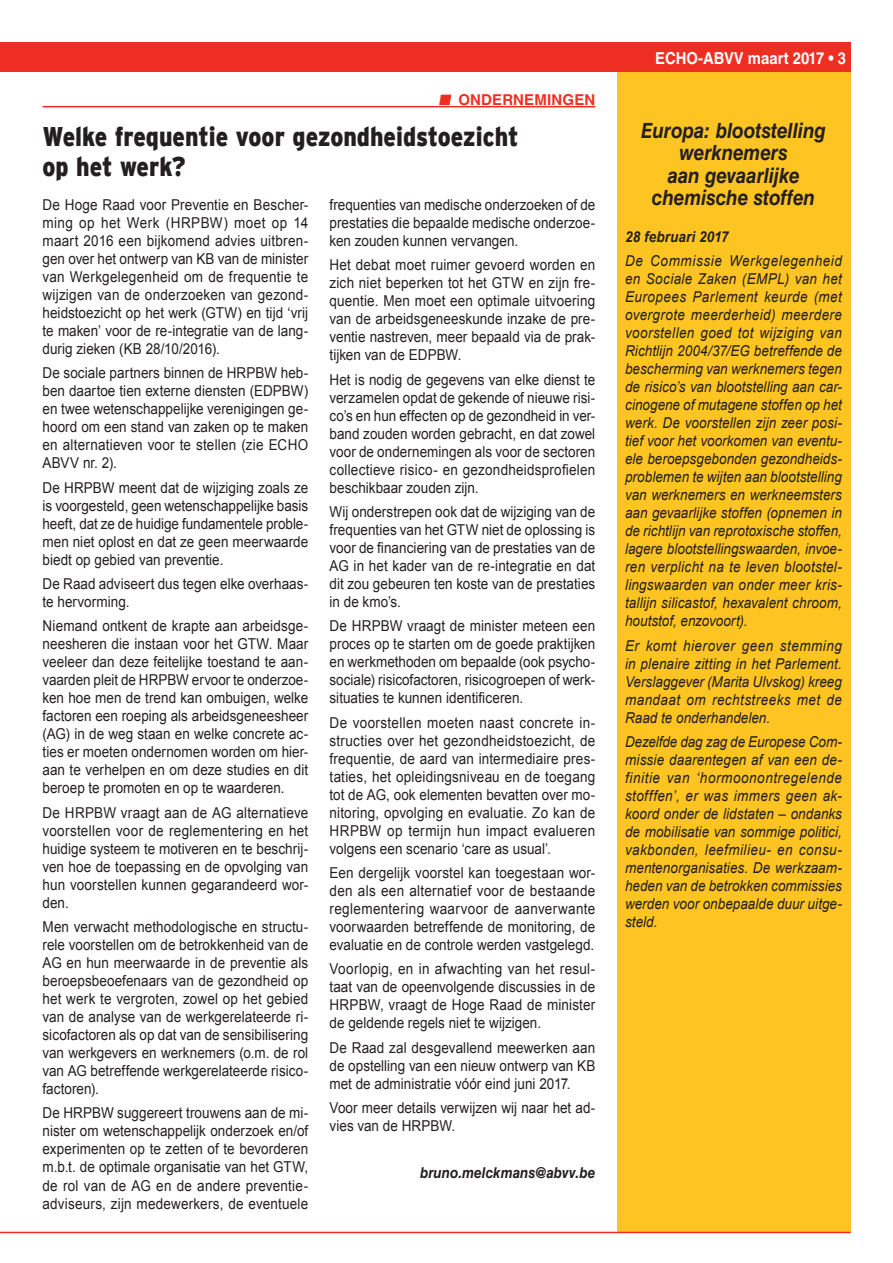
<style>
.page{position:relative;width:893px;height:1263px;background:#fff}
.page>*{position:absolute;margin:0;border:0;box-sizing:border-box;transform-origin:0 0}
.TITEL_18_20{font:900 27px "Interstate";color:#231f20;scale:.85 1}
.KADERTEKST_10_12{font:italic 700 21px/22.5px "Helvetica LT Std";letter-spacing:-.005em;color:#231f20;text-align:center;scale:.9 1}
.t1{font:700 16.5px "Helvetica LT Std";color:#fff;scale:.9 1}
.BODY_ECHO_10_12{font:15px/18px "Arial";letter-spacing:.005em;color:#231f20;text-align:justify;scale:.9 1}
.KADERTEKST_10_12-2{font:italic 15px/18px "Arial";letter-spacing:.005em;color:#231f20;text-align:justify;scale:.9 1}
.BODY_ECHO_10_12-2{font:italic 700 15px "Helvetica LT Std";letter-spacing:.005em;color:#231f20;scale:.9 1}
.t2{font:700 15px "Helvetica LT Std";letter-spacing:.01em;color:#ee2e22}
.KADERTEKST_10_12-3{font:italic 700 15px "Arial";letter-spacing:.01em;color:#231f20;scale:.9 1}
</style>
<div class="page">
<div style="left:0;top:43px;width:850px;height:29px;background:#ee2e22"></div>
<div style="left:617px;top:72px;width:233px;height:1161px;background:#fec422"></div>
<hr style="left:0;top:1232px;width:850px;height:1px;background:#ee2e22">
<hr style="left:43px;top:106px;width:552px;height:1px;background:#ee2e22">
<p class="t2" style="left:439px;top:90px;width:158px">■ ONDERNEMINGEN</p>
<p class="TITEL_18_20" style="left:43px;top:121px;width:561px">Welke frequentie voor gezondheidstoezicht</p>
<p class="TITEL_18_20" style="left:43px;top:151px;width:170px">op het werk?</p>
<p class="BODY_ECHO_10_12" style="left:43px;top:196px;width:297px">De Hoge Raad voor Preventie en Bescher&shy;ming op het Werk (HRPBW) moet op 14 maart 2016 een bijkomend advies uitbren&shy;gen over het ontwerp van KB van de minister van Werkgelegenheid om de frequentie te wijzigen van de onderzoeken van gezond&shy;heidstoezicht op het werk (GTW) en tijd ‘vrij te maken’ voor de re-integratie van de lang&shy;durig zieken (KB 28/10/2016).</p>
<p class="BODY_ECHO_10_12" style="left:43px;top:364px;width:297px">De sociale partners binnen de HRPBW heb&shy;ben daartoe tien externe diensten (EDPBW) en twee wetenschappelijke verenigingen ge&shy;hoord om een stand van zaken op te maken en alternatieven voor te stellen (zie ECHO ABVV nr. 2).</p>
<p class="BODY_ECHO_10_12" style="left:43px;top:478px;width:297px">De HRPBW meent dat de wijziging zoals ze is voorgesteld, geen wetenschappelijke basis heeft, dat ze de huidige fundamentele proble&shy;men niet oplost en dat ze geen meerwaarde biedt op gebied van preventie.</p>
<p class="BODY_ECHO_10_12" style="left:43px;top:575px;width:297px">De Raad adviseert dus tegen elke overhaas&shy;te hervorming.</p>
<p class="BODY_ECHO_10_12" style="left:43px;top:617px;width:297px">Niemand ontkent de krapte aan arbeidsge&shy;neesheren die instaan voor het GTW. Maar veeleer dan deze feitelijke toestand te aan&shy;vaarden pleit de HRPBW ervoor te onderzoe&shy;ken hoe men de trend kan ombuigen, welke factoren een roeping als arbeidsgeneesheer (AG) in de weg staan en welke concrete ac&shy;ties er moeten ondernomen worden om hier&shy;aan te verhelpen en om deze studies en dit beroep te promoten en op te waarderen.</p>
<p class="BODY_ECHO_10_12" style="left:43px;top:803px;width:297px">De HRPBW vraagt aan de AG alternatieve voorstellen voor de reglementering en het huidige systeem te motiveren en te beschrij&shy;ven hoe de toepassing en de opvolging van hun voorstellen kunnen gegarandeerd wor&shy;den.</p>
<p class="BODY_ECHO_10_12" style="left:43px;top:918px;width:297px">Men verwacht methodologische en structu&shy;rele voorstellen om de betrokkenheid van de AG en hun meerwaarde in de preventie als beroepsbeoefenaars van de gezondheid op het werk te vergroten, zowel op het gebied van de analyse van de werkgerelateerde ri&shy;sicofactoren als op dat van de sensibilisering van werkgevers en werknemers (o.m. de rol van AG betreffende werkgerelateerde risico&shy;factoren).</p>
<p class="BODY_ECHO_10_12" style="left:43px;top:1104px;width:297px">De HRPBW suggereert trouwens aan de mi&shy;nister om wetenschappelijk onderzoek en/of experimenten op te zetten of te bevorderen m.b.t. de optimale organisatie van het GTW, de rol van de AG en de andere preventie&shy;adviseurs, zijn medewerkers, de eventuele</p>
<p class="BODY_ECHO_10_12" style="left:330px;top:196px;width:297px">frequenties van medische onderzoeken of de prestaties die bepaalde medische onderzoe&shy;ken zouden kunnen vervangen.</p>
<p class="BODY_ECHO_10_12" style="left:330px;top:256px;width:297px">Het debat moet ruimer gevoerd worden en zich niet beperken tot het GTW en zijn fre&shy;quentie. Men moet een optimale uitvoering van de arbeidsgeneeskunde inzake de pre&shy;ventie nastreven, meer bepaald via de prak&shy;tijken van de EDPBW.</p>
<p class="BODY_ECHO_10_12" style="left:330px;top:370px;width:297px">Het is nodig de gegevens van elke dienst te verzamelen opdat de gekende of nieuwe risi&shy;co’s en hun effecten op de gezondheid in ver&shy;band zouden worden gebracht, en dat zowel voor de ondernemingen als voor de sectoren collectieve risico- en gezondheidsprofielen beschikbaar zouden zijn.</p>
<p class="BODY_ECHO_10_12" style="left:330px;top:503px;width:297px">Wij onderstrepen ook dat de wijziging van de frequenties van het GTW niet de oplossing is voor de financiering van de prestaties van de AG in het kader van de re-integratie en dat dit zou gebeuren ten koste van de prestaties in de kmo’s.</p>
<p class="BODY_ECHO_10_12" style="left:330px;top:617px;width:297px">De HRPBW vraagt de minister meteen een proces op te starten om de goede praktijken en werkmethoden om bepaalde (ook psycho&shy;sociale) risicofactoren, risicogroepen of werk&shy;situaties te kunnen identificeren.</p>
<p class="BODY_ECHO_10_12" style="left:330px;top:713px;width:297px">De voorstellen moeten naast concrete in&shy;structies over het gezondheidstoezicht, de frequentie, de aard van intermediaire pres&shy;taties, het opleidingsniveau en de toegang tot de AG, ook elementen bevatten over mo&shy;nitoring, opvolging en evaluatie. Zo kan de HRPBW op termijn hun impact evalueren volgens een scenario ‘care as usual’.</p>
<p class="BODY_ECHO_10_12" style="left:330px;top:864px;width:297px">Een dergelijk voorstel kan toegestaan wor&shy;den als een alternatief voor de bestaande reglementering waarvoor de aanverwante voorwaarden betreffende de monitoring, de evaluatie en de controle werden vastgelegd.</p>
<p class="BODY_ECHO_10_12" style="left:330px;top:960px;width:297px">Voorlopig, en in afwachting van het resul&shy;taat van de opeenvolgende discussies in de HRPBW, vraagt de Hoge Raad de minister de geldende regels niet te wijzigen.</p>
<p class="BODY_ECHO_10_12" style="left:330px;top:1039px;width:297px">De Raad zal desgevallend meewerken aan de opstelling van een nieuw ontwerp van KB met de administratie vóór eind juni 2017.</p>
<p class="BODY_ECHO_10_12" style="left:330px;top:1099px;width:297px">Voor meer details verwijzen wij naar het ad&shy;vies van de HRPBW.</p>
<p class="BODY_ECHO_10_12-2" style="left:420px;top:1164px;width:196px">bruno.melckmans@abvv.be</p>
<p class="t1" style="left:655px;top:48px;width:214px">ECHO-ABVV maart 2017 • 3</p>
<p class="KADERTEKST_10_12" style="left:641px;top:119px;width:207px">Europa: blootstelling werknemers<br>aan gevaarlijke chemische stoffen</p>
<p class="KADERTEKST_10_12-3" style="left:625px;top:227px;width:117px">28 februari 2017</p>
<p class="KADERTEKST_10_12-2" style="left:625px;top:252px;width:242px">De Commissie Werkgelegenheid en Sociale Zaken (EMPL) van het Europees Parlement keurde (met overgrote meerderheid) meerdere voorstellen goed tot wijziging van Richtlijn 2004/37/EG betreffende de bescherming van werknemers tegen de risico’s van blootstelling aan car&shy;cinogene of mutagene stoffen op het werk. De voorstellen zijn zeer posi&shy;tief voor het voorkomen van eventu&shy;ele beroepsgebonden gezondheids&shy;problemen te wijten aan blootstelling van werknemers en werkneemsters aan gevaarlijke stoffen (opnemen in de richtlijn van reprotoxische stoffen, lagere blootstellingswaarden, invoe&shy;ren verplicht na te leven blootstel&shy;lingswaarden van onder meer kris&shy;tallijn silicastof, hexavalent chroom, houtstof, enzovoort).</p>
<p class="KADERTEKST_10_12-2" style="left:625px;top:637px;width:242px">Er komt hierover geen stemming in plenaire zitting in het Parlement.<br>Verslaggever (Marita Ulvskog) kreeg mandaat om rechtstreeks met de Raad te onderhandelen.</p>
<p class="KADERTEKST_10_12-2" style="left:625px;top:733px;width:242px">Dezelfde dag zag de Europese Com&shy;missie daarentegen af van een de&shy;finitie van ‘hormoonontregelende stofffen’, er was immers geen ak&shy;koord onder de lidstaten – ondanks de mobilisatie van sommige politici, vakbonden, leefmilieu- en consu&shy;mentenorganisaties. De werkzaam&shy;heden van de betrokken commissies werden voor onbepaalde duur uitge&shy;steld.</p>
</div>
